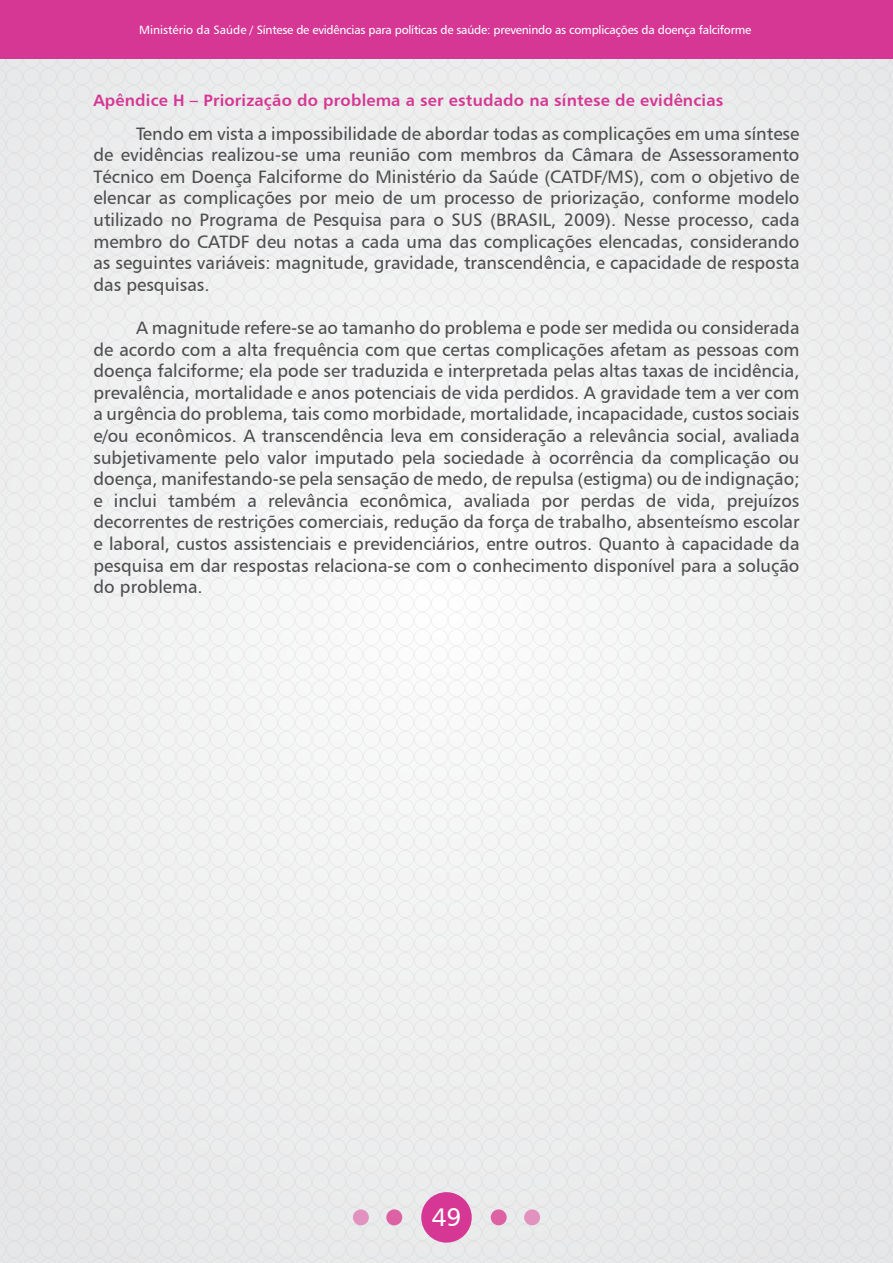
<style>
.page{position:relative;width:893px;height:1263px;background:#eeefef}
.page>*{position:absolute;margin:0;border:0;box-sizing:border-box;transform-origin:0 0}
.t1{font:25.5px "Humanist 777 BT Roman B";color:#fff}
.t2{font:18px/21.6px "Humanist 777 BT Roman B";color:#4d4d4f;text-align:justify}
.t3{font:16.5px "Humanist 777 BT Bold B";letter-spacing:.01em;color:#d63694}
.t4{font:12px "Humanist 777 BT Roman B";letter-spacing:-.02em;color:#fff}
</style>
<div class="page">
<div style="left:421px;top:1192px;width:51px;height:50px;background:#d63694;border-radius:50%"></div>
<div style="left:491px;top:1209px;width:16px;height:16px;background:#dc62a4;border-radius:50%"></div>
<div style="left:386px;top:1209px;width:16px;height:16px;background:#dc62a4;border-radius:50%"></div>
<div style="left:524px;top:1209px;width:16px;height:16px;background:#e292be;border-radius:50%"></div>
<div style="left:353px;top:1209px;width:16px;height:16px;background:#e292be;border-radius:50%"></div>
<div style="left:0;top:0;width:892px;height:59px;background:#d63694"></div>
<p class="t4" style="left:139px;top:22px;width:614px">Ministério da Saúde / Síntese de evidências para políticas de saúde: prevenindo as complicações da doença falciforme</p>
<p class="t3" style="left:94px;top:90px;width:631px">Apêndice H – Priorização do problema a ser estudado na síntese de evidências</p>
<p class="t2" style="left:93px;top:122px;width:707px;text-indent:43px">Tendo em vista a impossibilidade de abordar todas as complicações em uma síntese de evidências realizou-se uma reunião com membros da Câmara de Assessoramento Técnico em Doença Falciforme do Ministério da Saúde (CATDF/MS), com o objetivo de elencar as complicações por meio de um processo de priorização, conforme modelo utilizado no Programa de Pesquisa para o SUS (BRASIL, 2009). Nesse processo, cada membro do CATDF deu notas a cada uma das complicações elencadas, considerando as seguintes variáveis: magnitude, gravidade, transcendência, e capacidade de resposta das pesquisas.</p>
<p class="t2" style="left:93px;top:317px;width:707px;text-indent:43px">A magnitude refere-se ao tamanho do problema e pode ser medida ou considerada de acordo com a alta frequência com que certas complicações afetam as pessoas com doença falciforme; ela pode ser traduzida e interpretada pelas altas taxas de incidência, prevalência, mortalidade e anos potenciais de vida perdidos. A gravidade tem a ver com a urgência do problema, tais como morbidade, mortalidade, incapacidade, custos sociais e/ou econômicos. A transcendência leva em consideração a relevância social, avaliada subjetivamente pelo valor imputado pela sociedade à ocorrência da complicação ou doença, manifestando-se pela sensação de medo, de repulsa (estigma) ou de indignação; e inclui também a relevância econômica, avaliada por perdas de vida, prejuízos decorrentes de restrições comerciais, redução da força de trabalho, absenteísmo escolar e laboral, custos assistenciais e previdenciários, entre outros. Quanto à capacidade da pesquisa em dar respostas relaciona-se com o conhecimento disponível para a solução do problema.</p>
<h1 class="t1" style="left:432px;top:1201px;width:31px">49</h1>
</div>
